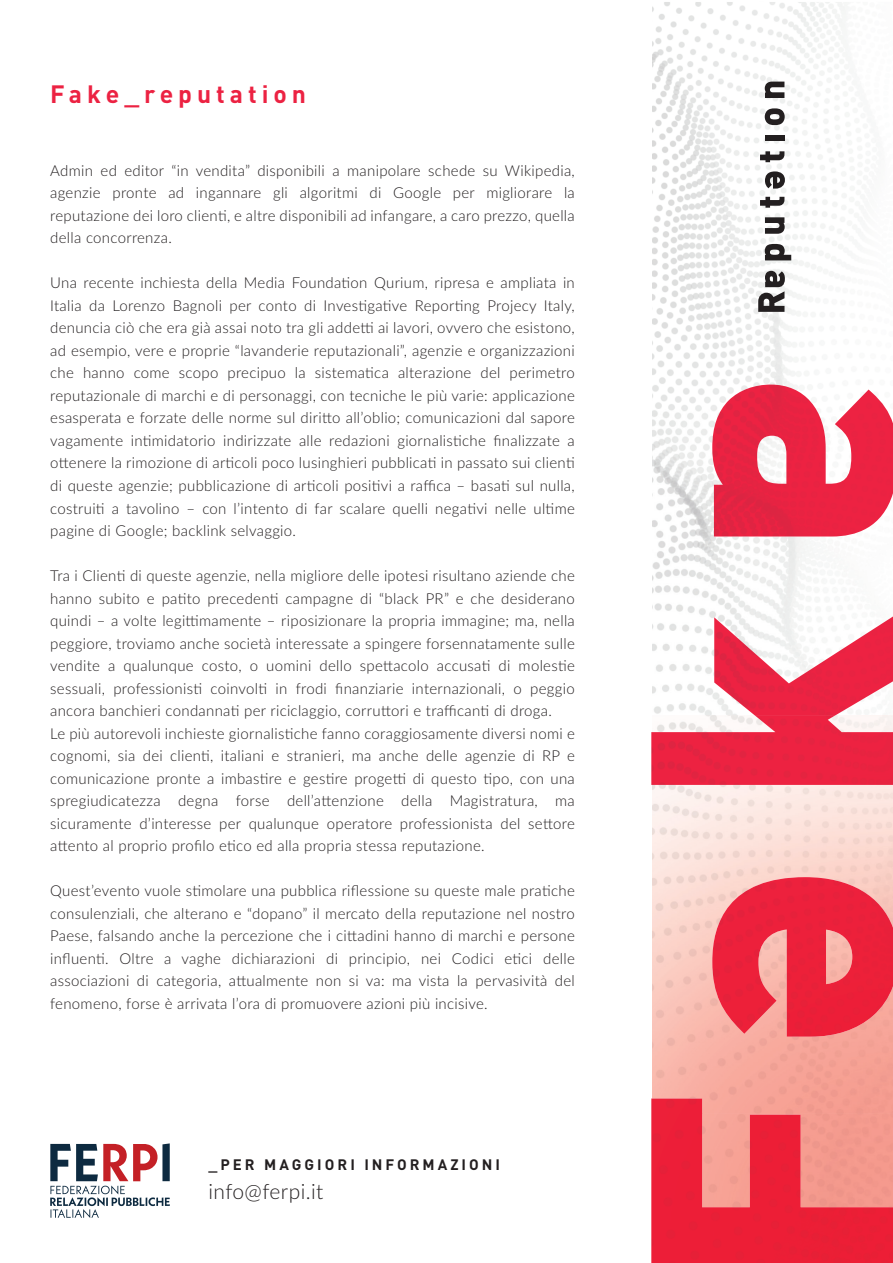
<style>
.page{position:relative;width:893px;height:1263px;background:#fff}
.page>*{position:absolute;margin:0;border:0;box-sizing:border-box;transform-origin:0 0}
.t1{font:700 24.75px "DIN";letter-spacing:.2em;color:#ec2242}
.t2{font:300 21px "Lato";letter-spacing:.02em;color:#231f20}
.t3{font:300 15px/22.5px "Lato";letter-spacing:.02em;color:#231f20;text-align:justify}
.t4{font:700 15px "DIN";letter-spacing:.2em;color:#231f20}
</style>
<div class="page">
<img style="left:652px;top:2px;width:241px;height:1096px">
<img style="left:651px;top:1098px;width:242px;height:165px">
<img style="left:712px;top:385px;width:181px;height:151px">
<img style="left:714px;top:616px;width:179px;height:99px">
<img style="left:651px;top:715px;width:242px;height:70px">
<img style="left:712px;top:877px;width:181px;height:160px">
<svg style="left:765px;top:171px;width:20px;height:18px"></svg>
<svg style="left:765px;top:244px;width:26px;height:16px"></svg>
<svg style="left:765px;top:217px;width:20px;height:17px"></svg>
<svg style="left:760px;top:197px;width:24px;height:11px"></svg>
<svg style="left:760px;top:151px;width:24px;height:11px"></svg>
<div style="left:765px;top:135px;width:19px;height:6px;background:#231f20"></div>
<svg style="left:765px;top:108px;width:20px;height:17px"></svg>
<svg style="left:765px;top:82px;width:19px;height:16px"></svg>
<svg style="left:758px;top:271px;width:27px;height:41px"></svg>
<svg style="left:50px;top:1143px;width:120px;height:75px"></svg>
<h1 class="t1" style="left:50px;top:78px;width:257px">Fake_reputation</h1>
<p class="t3" style="left:50px;top:159px;width:526px">Admin ed editor “in vendita” disponibili a manipolare schede su Wikipedia, agenzie pronte ad ingannare gli algoritmi di Google per migliorare la reputazione dei loro clienti, e altre disponibili ad infangare, a caro prezzo, quella della concorrenza.</p>
<p class="t3" style="left:50px;top:271px;width:526px">Una recente inchiesta della Media Foundation Qurium, ripresa e ampliata in Italia da Lorenzo Bagnoli per conto di Investigative Reporting Projecy Italy, denuncia ciò che era già assai noto tra gli addetti ai lavori, ovvero che esistono, ad esempio, vere e proprie “lavanderie reputazionali”, agenzie e organizzazioni che hanno come scopo precipuo la sistematica alterazione del perimetro reputazionale di marchi e di personaggi, con tecniche le più varie: applicazione esasperata e forzate delle norme sul diritto all’oblio; comunicazioni dal sapore vagamente intimidatorio indirizzate alle redazioni giornalistiche finalizzate a ottenere la rimozione di articoli poco lusinghieri pubblicati in passato sui clienti di queste agenzie; pubblicazione di articoli positivi a raffica – basati sul nulla, costruiti a tavolino – con l’intento di far scalare quelli negativi nelle ultime pagine di Google; backlink selvaggio.</p>
<p class="t3" style="left:50px;top:564px;width:526px;text-align:left">Tra i Clienti di queste agenzie, nella migliore delle ipotesi risultano aziende che hanno subito e patito precedenti campagne di “black PR” e che desiderano quindi – a volte legittimamente – riposizionare la propria immagine; ma, nella peggiore, troviamo anche società interessate a spingere forsennatamente sulle vendite a qualunque costo, o uomini dello spettacolo accusati di molestie sessuali, professionisti coinvolti in frodi finanziarie internazionali, o peggio ancora banchieri condannati per riciclaggio, corruttori e trafficanti di droga.<br>Le più autorevoli inchieste giornalistiche fanno coraggiosamente diversi nomi e cognomi, sia dei clienti, italiani e stranieri, ma anche delle agenzie di RP e comunicazione pronte a imbastire e gestire progetti di questo tipo, con una spregiudicatezza degna forse dell’attenzione della Magistratura, ma sicuramente d’interesse per qualunque operatore professionista del settore attento al proprio profilo etico ed alla propria stessa reputazione.</p>
<p class="t3" style="left:50px;top:879px;width:526px">Quest’evento vuole stimolare una pubblica riflessione su queste male pratiche consulenziali, che alterano e “dopano” il mercato della reputazione nel nostro Paese, falsando anche la percezione che i cittadini hanno di marchi e persone influenti. Oltre a vaghe dichiarazioni di principio, nei Codici etici delle associazioni di categoria, attualmente non si va: ma vista la pervasività del fenomeno, forse è arrivata l’ora di promuovere azioni più incisive.</p>
<p class="t4" style="left:208px;top:1154px;width:293px">_PER MAGGIORI INFORMAZIONI</p>
<h2 class="t2" style="left:208px;top:1176px;width:117px">info@ferpi.it</h2>
</div>
